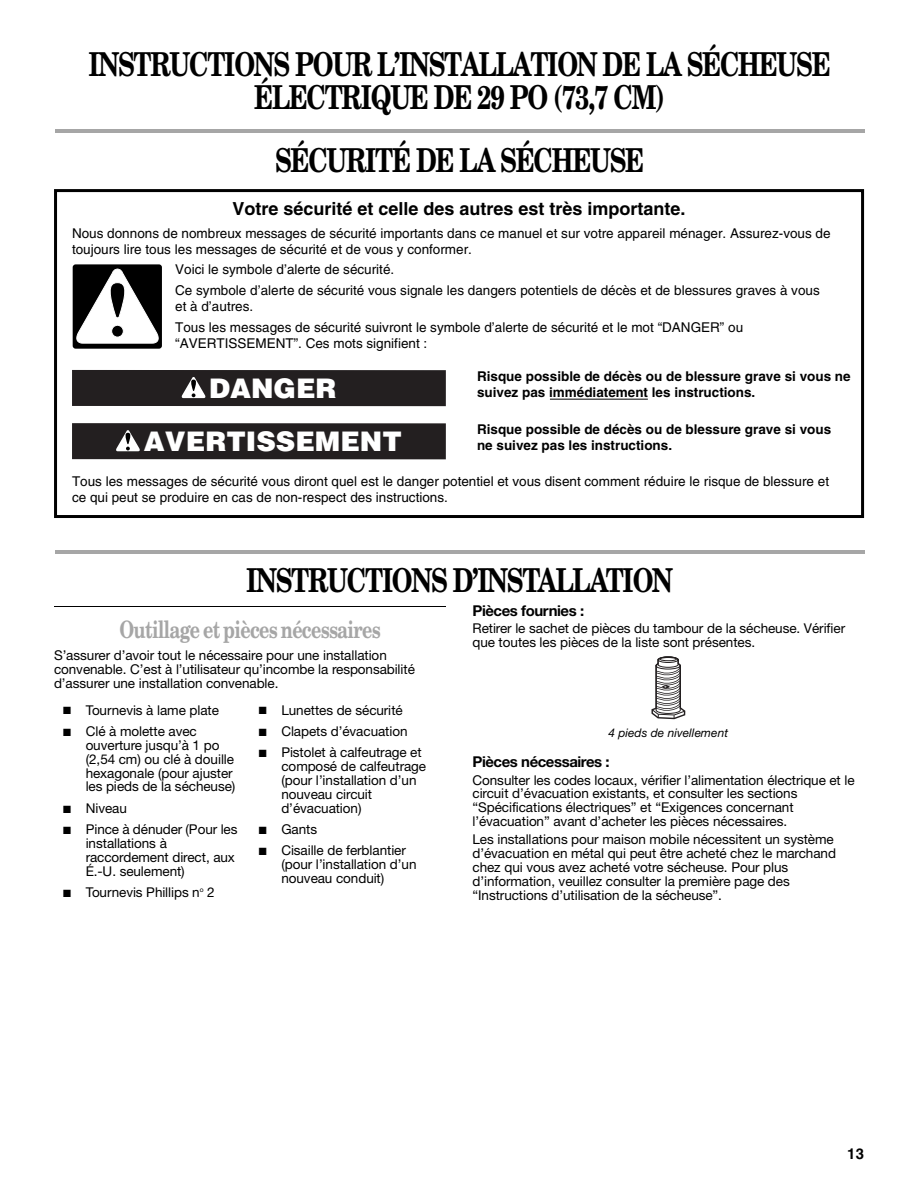
<style>
.page{position:relative;width:918px;height:1188px;background:#fff}
.page>*{position:absolute;margin:0;border:0;box-sizing:border-box;transform-origin:0 0}
.t1{font:700 33px/33px "New Century Schlbk";letter-spacing:-.05em;color:#000;text-align:center;scale:.76 1}
.t2{font:900 27px "Helvetica";color:#fff}
.t3{font:700 24px "New Century Schlbk";letter-spacing:-.035em;color:#a6a6a6;scale:.74 1}
.t4{font:700 18px "Helvetica";color:#000}
.t5{font:700 15px "Helvetica Neue";letter-spacing:-.03em;color:#000}
.t6{font:700 15px "Helvetica";color:#000}
.t7{font:13.5px/13.8px "Helvetica Neue";letter-spacing:-.005em;color:#000}
.t8{font:13.5px/15.8px "Helvetica";color:#000}
.t9{font:700 13.5px/15.8px "Helvetica";color:#000}
.t10{font:italic 11.85px "Helvetica Neue";letter-spacing:.005em;color:#000}
</style>
<div class="page">
<hr style="left:57px;top:130px;width:807px;height:3px;background:#a6a6a6">
<hr style="left:57px;top:550px;width:807px;height:3px;background:#a6a6a6">
<hr style="left:55px;top:606px;width:391px;height:1px;background:#000">
<hr style="left:550px;top:399px;width:98px;height:1px;background:#000">
<div style="left:54px;top:189px;width:810px;height:329px;border:3px solid #000"></div>
<div style="left:73px;top:264px;width:89px;height:85px;background:#000;border:3px solid #000;border-radius:2px"></div>
<svg style="left:74px;top:269px;width:87px;height:75px"></svg>
<div style="left:72px;top:423px;width:374px;height:36px;background:#231f20"></div>
<div style="left:72px;top:370px;width:374px;height:36px;background:#231f20"></div>
<svg style="left:181px;top:377px;width:25px;height:21px"></svg>
<svg style="left:116px;top:430px;width:24px;height:21px"></svg>
<svg style="left:651px;top:656px;width:35px;height:64px"></svg>
<h1 class="t1" style="left:89px;top:51px;width:978px">INSTRUCTIONS POUR L’INSTALLATION DE LA SÉCHEUSE<br>ÉLECTRIQUE DE 29 PO (73,7 CM)</h1>
<h1 class="t1" style="left:275px;top:146px;width:487px">SÉCURITÉ DE LA SÉCHEUSE</h1>
<h3 class="t4" style="left:232px;top:202px;width:455px">Votre sécurité et celle des autres est très importante.</h3>
<p class="t8" style="left:72px;top:226px;width:760px">Nous donnons de nombreux messages de sécurité importants dans ce manuel et sur votre appareil ménager. Assurez-vous de toujours lire tous les messages de sécurité et de vous y conformer.</p>
<p class="t8" style="left:175px;top:260px;width:646px;line-height:21px">Voici le symbole d’alerte de sécurité.<br>Ce symbole d’alerte de sécurité vous signale les dangers potentiels de décès et de blessures graves à vous</p>
<p class="t8" style="left:175px;top:297px;width:569px;line-height:21px">et à d’autres.<br>Tous les messages de sécurité suivront le symbole d’alerte de sécurité et le mot “DANGER” ou</p>
<p class="t8" style="left:175px;top:336px;width:254px">“AVERTISSEMENT”. Ces mots signifient :</p>
<p class="t9" style="left:477px;top:370px;width:375px">Risque possible de décès ou de blessure grave si vous ne suivez pas immédiatement les instructions.</p>
<p class="t9" style="left:477px;top:423px;width:356px">Risque possible de décès ou de blessure grave si vous ne suivez pas les instructions.</p>
<p class="t8" style="left:72px;top:475px;width:759px">Tous les messages de sécurité vous diront quel est le danger potentiel et vous disent comment réduire le risque de blessure et ce qui peut se produire en cas de non-respect des instructions.</p>
<h2 class="t2" style="left:209px;top:379px;width:129px">DANGER</h2>
<h2 class="t2" style="left:144px;top:432px;width:259px">AVERTISSEMENT</h2>
<h1 class="t1" style="left:246px;top:567px;width:563px">INSTRUCTIONS D’INSTALLATION</h1>
<h3 class="t3" style="left:119px;top:621px;width:354px">Outillage et pièces nécessaires</h3>
<p class="t7" style="left:54px;top:649px;width:362px">S’assurer d’avoir tout le nécessaire pour une installation convenable. C’est à l’utilisateur qu’incombe la responsabilité d’assurer une installation convenable.</p>
<p class="t5" style="left:473px;top:605px;width:113px">Pièces fournies :</p>
<p class="t7" style="left:473px;top:623px;width:374px">Retirer le sachet de pièces du tambour de la sécheuse. Vérifier que toutes les pièces de la liste sont présentes.</p>
<p class="t7" style="left:63px;top:704px;width:157px">■ Tournevis à lame plate</p>
<p class="t7" style="left:86px;top:726px;width:151px;text-indent:-23px">■ Clé à molette avec ouverture jusqu’à 1 po (2,54 cm) ou clé à douille hexagonale (pour ajuster les pieds de la sécheuse)</p>
<p class="t7" style="left:63px;top:802px;width:65px">■ Niveau</p>
<p class="t7" style="left:86px;top:824px;width:153px;text-indent:-23px">■ Pince à dénuder (Pour les installations à raccordement direct, aux<br>É.-U. seulement)</p>
<p class="t7" style="left:63px;top:887px;width:153px">■ Tournevis Phillips n<sup>o</sup> 2</p>
<p class="t7" style="left:259px;top:704px;width:146px">■ Lunettes de sécurité</p>
<p class="t7" style="left:259px;top:726px;width:150px">■ Clapets d’évacuation</p>
<p class="t7" style="left:281px;top:747px;width:146px;text-indent:-23px">■ Pistolet à calfeutrage et composé de calfeutrage (pour l’installation d’un nouveau circuit d’évacuation)</p>
<p class="t7" style="left:259px;top:824px;width:60px">■ Gants</p>
<p class="t7" style="left:281px;top:845px;width:137px;text-indent:-23px">■ Cisaille de ferblantier (pour l’installation d’un nouveau conduit)</p>
<p class="t10" style="left:608px;top:728px;width:121px">4 pieds de nivellement</p>
<p class="t5" style="left:473px;top:757px;width:139px">Pièces nécessaires :</p>
<p class="t7" style="left:473px;top:774px;width:384px">Consulter les codes locaux, vérifier l’alimentation électrique et le circuit d’évacuation existants, et consulter les sections “Spécifications électriques” et “Exigences concernant l’évacuation” avant d’acheter les pièces nécessaires.</p>
<p class="t7" style="left:473px;top:834px;width:365px">Les installations pour maison mobile nécessitent un système d’évacuation en métal qui peut être acheté chez le marchand chez qui vous avez acheté votre sécheuse. Pour plus d’information, veuillez consulter la première page des “Instructions d’utilisation de la sécheuse”.</p>
<p class="t6" style="left:847px;top:1148px;width:18px">13</p>
</div>
